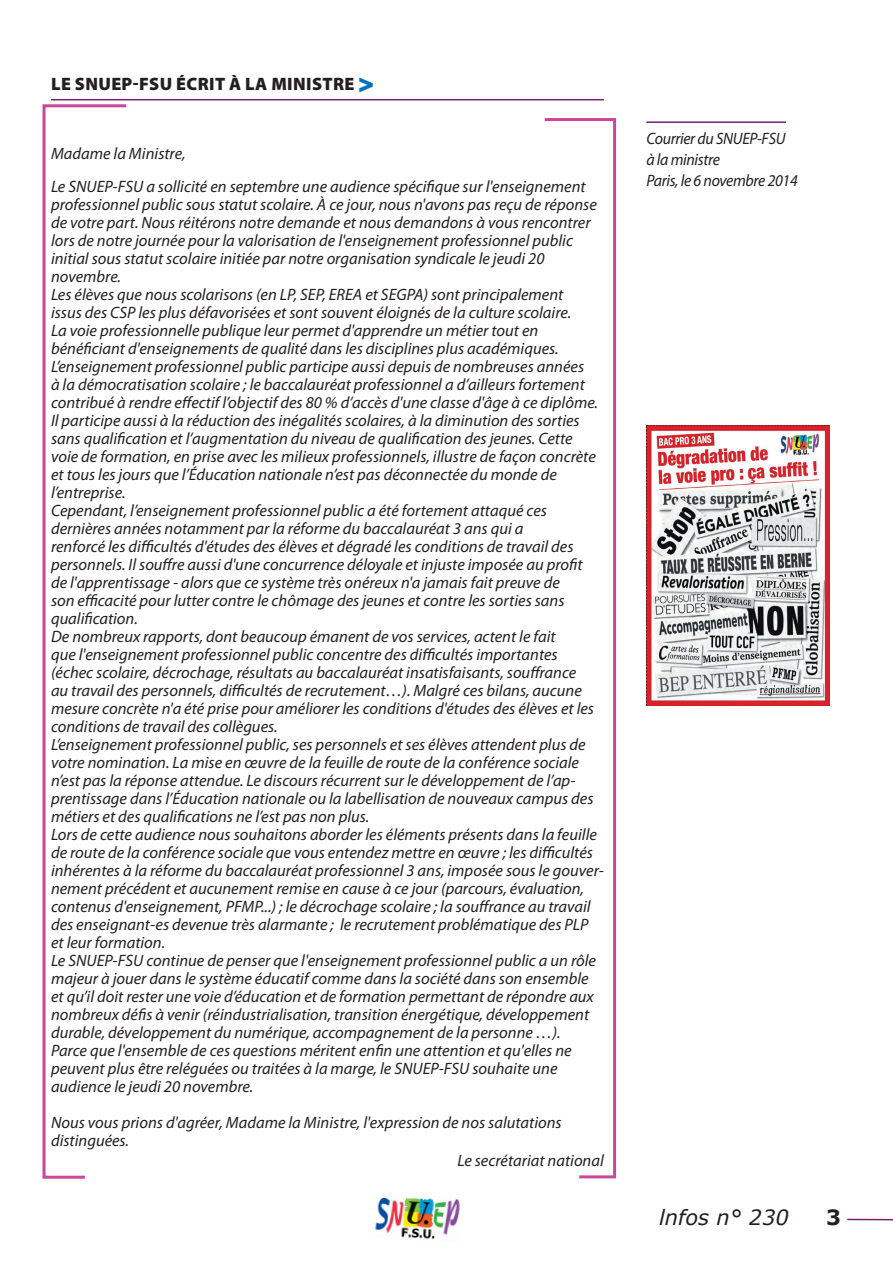
<style>
.page{position:relative;width:893px;height:1263px;background:#fff}
.page>*{position:absolute;margin:0;border:0;box-sizing:border-box;transform-origin:0 0}
.t1{font:italic 21px "Verdana";color:#231f20}
.t2{font:700 21px "Verdana";color:#231f20}
.inter_titre{font:900 18px "Myriad Pro";letter-spacing:.02em;color:#231f20}
.réserve{font:italic 16.5px/18px "Myriad Pro";color:#231f20}
.réserve-2{font:italic 16.5px/21px "Myriad Pro";letter-spacing:-.02em;color:#231f20;scale:.96 1}
.s1{font-family:"Gill Sans";font-weight:800;font-size:24px;color:#0070c0}
</style>
<div class="page">
<img style="left:375px;top:1197px;width:85px;height:42px">
<hr style="left:847px;top:1219px;width:46px;height:1px;background:#772075">
<hr style="left:51px;top:99px;width:553px;height:1px;background:#772075">
<hr style="left:646px;top:121px;width:140px;height:2px;background:#772075">
<svg style="left:42px;top:104px;width:85px;height:1075px"></svg>
<svg style="left:544px;top:118px;width:73px;height:1061px"></svg>
<img style="left:646px;top:425px;width:183px;height:281px">
<p class="inter_titre" style="left:51px;top:74px;width:325px">LE SNUEP-FSU ÉCRIT À LA MINISTRE <span class="s1">&gt;</span></p>
<p class="réserve" style="left:51px;top:144px;width:136px">Madame la Ministre,</p>
<p class="réserve" style="left:51px;top:177px;width:547px">Le SNUEP-FSU a sollicité en septembre une audience spécifique sur l'enseignement professionnel public sous statut scolaire. À ce jour, nous n'avons pas reçu de réponse de votre part. Nous réitérons notre demande et nous demandons à vous rencontrer lors de notre journée pour la valorisation de l'enseignement professionnel public initial sous statut scolaire initiée par notre organisation syndicale le jeudi 20 novembre.</p>
<p class="réserve" style="left:51px;top:285px;width:549px">Les élèves que nous scolarisons (en LP, SEP, EREA et SEGPA) sont principalement issus des CSP les plus défavorisées et sont souvent éloignés de la culture scolaire.<br>La voie professionnelle publique leur permet d'apprendre un métier tout en bénéficiant d'enseignements de qualité dans les disciplines plus académiques.<br>L’enseignement professionnel public participe aussi depuis de nombreuses années<br>à la démocratisation scolaire ; le baccalauréat professionnel a d’ailleurs fortement contribué à rendre effectif l’objectif des 80 % d’accès d'une classe d'âge à ce diplôme.<br>Il participe aussi à la réduction des inégalités scolaires, à la diminution des sorties sans qualification et l’augmentation du niveau de qualification des jeunes. Cette voie de formation, en prise avec les milieux professionnels, illustre de façon concrète et tous les jours que l’Éducation nationale n’est pas déconnectée du monde de l’entreprise.</p>
<p class="réserve" style="left:51px;top:501px;width:533px">Cependant, l’enseignement professionnel public a été fortement attaqué ces dernières années notamment par la réforme du baccalauréat 3 ans qui a<br>renforcé les difficultés d'études des élèves et dégradé les conditions de travail des personnels. Il souffre aussi d'une concurrence déloyale et injuste imposée au profit de l'apprentissage - alors que ce système très onéreux n'a jamais fait preuve de son efficacité pour lutter contre le chômage des jeunes et contre les sorties sans qualification.</p>
<p class="réserve" style="left:51px;top:627px;width:545px">De nombreux rapports, dont beaucoup émanent de vos services, actent le fait<br>que l'enseignement professionnel public concentre des difficultés importantes (échec scolaire, décrochage, résultats au baccalauréat insatisfaisants, souffrance au travail des personnels, difficultés de recrutement…). Malgré ces bilans, aucune mesure concrète n'a été prise pour améliorer les conditions d'études des élèves et les conditions de travail des collègues.</p>
<p class="réserve" style="left:51px;top:735px;width:544px">L’enseignement professionnel public, ses personnels et ses élèves attendent plus de votre nomination. La mise en œuvre de la feuille de route de la conférence sociale n’est pas la réponse attendue. Le discours récurrent sur le développement de l’ap&shy;prentissage dans l’Éducation nationale ou la labellisation de nouveaux campus des métiers et des qualifications ne l’est pas non plus.</p>
<p class="réserve" style="left:51px;top:825px;width:554px">Lors de cette audience nous souhaitons aborder les éléments présents dans la feuille de route de la conférence sociale que vous entendez mettre en œuvre ; les difficultés inhérentes à la réforme du baccalauréat professionnel 3 ans, imposée sous le gouver&shy;nement précédent et aucunement remise en cause à ce jour (parcours, évaluation, contenus d'enseignement, PFMP...) ; le décrochage scolaire ; la souffrance au travail des enseignant-es devenue très alarmante ; le recrutement problématique des PLP et leur formation.</p>
<p class="réserve" style="left:51px;top:951px;width:546px">Le SNUEP-FSU continue de penser que l'enseignement professionnel public a un rôle majeur à jouer dans le système éducatif comme dans la société dans son ensemble et qu’il doit rester une voie d’éducation et de formation permettant de répondre aux nombreux défis à venir (réindustrialisation, transition énergétique, développement durable, développement du numérique, accompagnement de la personne …).</p>
<p class="réserve" style="left:51px;top:1041px;width:522px">Parce que l'ensemble de ces questions méritent enfin une attention et qu'elles ne peuvent plus être reléguées ou traitées à la marge, le SNUEP-FSU souhaite une audience le jeudi 20 novembre.</p>
<p class="réserve" style="left:51px;top:1113px;width:512px">Nous vous prions d'agréer, Madame la Ministre, l'expression de nos salutations distinguées.</p>
<p class="réserve" style="left:457px;top:1151px;width:148px">Le secrétariat national</p>
<p class="réserve-2" style="left:646px;top:128px;width:159px">Courrier du SNUEP-FSU à la ministre<br>Paris, le 6 novembre 2014</p>
<p class="t1" style="left:659px;top:1204px;width:131px">lnfos n° 230</p>
<p class="t2" style="left:826px;top:1203px;width:16px">3</p>
</div>
